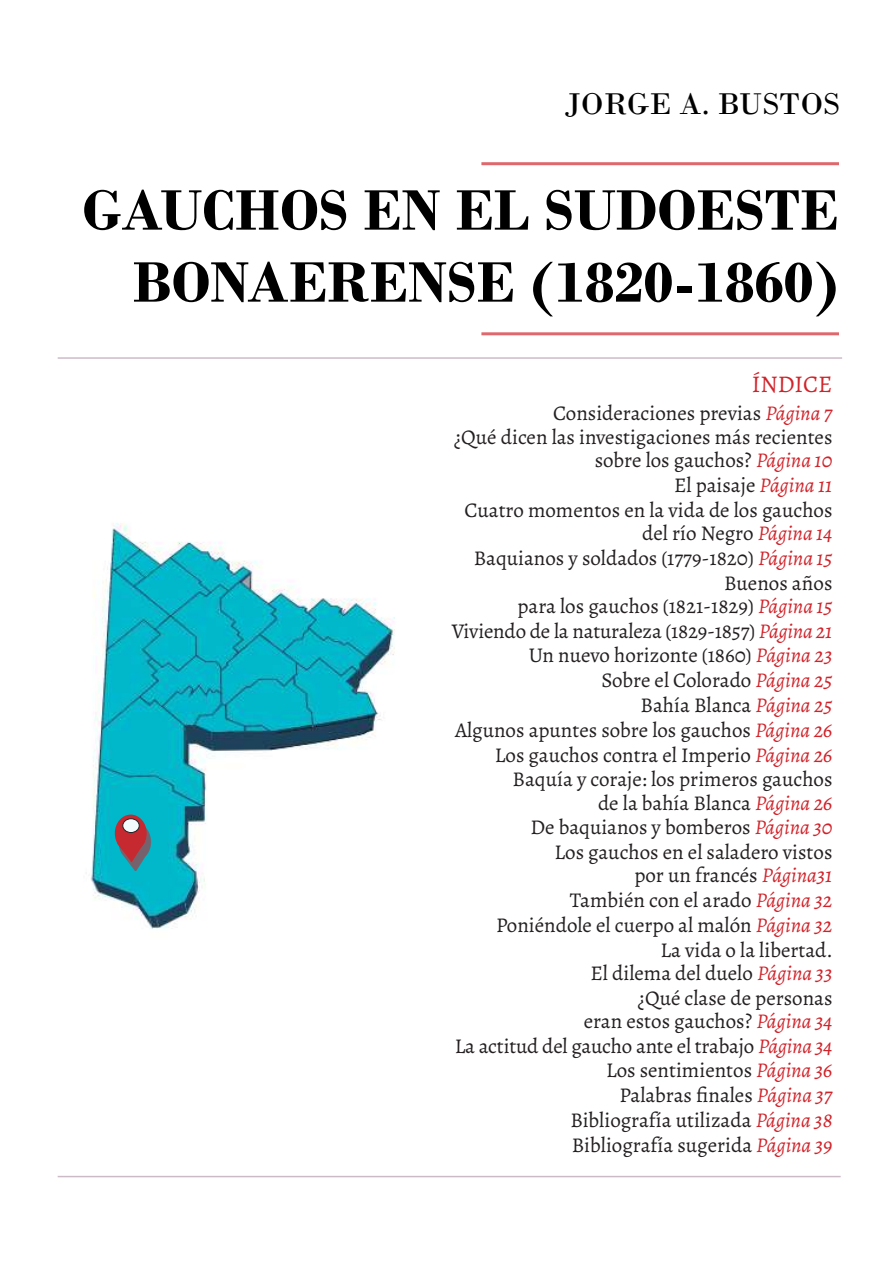
<style>
.page{position:relative;width:893px;height:1263px;background:#fff}
.page>*{position:absolute;margin:0;border:0;box-sizing:border-box;transform-origin:0 0}
.t1{font:700 60px/72px "Bodoni";color:#000;text-align:right}
.t2{font:31.5px "Bodoni";color:#000}
.t3{font:24px "Alegreya";color:#d1232a}
.t4{font:21px/24.5px "Alegreya";color:#231f20;text-align:right}
.s1{font-style:italic;color:#d1232a}
</style>
<div class="page">
<img style="left:57px;top:357px;width:338px;height:572px">
<hr style="left:481px;top:162px;width:358px;height:3px;background:#d1232a">
<hr style="left:481px;top:332px;width:358px;height:3px;background:#d1232a">
<hr style="left:58px;top:1176px;width:783px;height:1px;background:#571845">
<hr style="left:58px;top:357px;width:784px;height:2px;background:#571845">
<div style="left:119px;top:823px;width:32px;height:48px;background:#f00;opacity:.49"></div>
<svg style="left:116px;top:815px;width:30px;height:36px"></svg>
<div style="left:115px;top:814px;width:32px;height:38px;border:2px solid #d1232a;border-radius:50%"></div>
<svg style="left:123px;top:819px;width:16px;height:13px"></svg>
<div style="left:123px;top:818px;width:16px;height:15px;border:1px solid #231f20;border-radius:50%"></div>
<svg style="left:116px;top:839px;width:30px;height:25px"></svg>
<h2 class="t2" style="left:564px;top:85px;width:277px">JORGE A. BUSTOS</h2>
<h1 class="t1" style="left:82px;top:174px;width:758px">GAUCHOS EN EL SUDOESTE<br>BONAERENSE (1820-1860)</h1>
<p class="t3" style="left:752px;top:369px;width:82px">ÍNDICE</p>
<p class="t4" style="left:452px;top:400px;width:383px">Consideraciones previas <span class="s1">Página 7<br></span>¿Qué dicen las investigaciones más recientes sobre los gauchos? <span class="s1">Página 10<br></span>El paisaje <span class="s1">Página 11<br></span>Cuatro momentos en la vida de los gauchos del río Negro <span class="s1">Página 14<br></span>Baquianos y soldados (1779-1820) <span class="s1">Página 15<br></span>Buenos años<br>para los gauchos (1821-1829) <span class="s1">Página 15<br></span>Viviendo de la naturaleza (1829-1857) <span class="s1">Página 21<br></span>Un nuevo horizonte (1860) <span class="s1">Página 23<br></span>Sobre el Colorado <span class="s1">Página 25<br></span>Bahía Blanca <span class="s1">Página 25<br></span>Algunos apuntes sobre los gauchos <span class="s1">Página 26<br></span>Los gauchos contra el Imperio <span class="s1">Página 26<br></span>Baquía y coraje: los primeros gauchos<br>de la bahía Blanca <span class="s1">Página 26<br></span>De baquianos y bomberos <span class="s1">Página 30<br></span>Los gauchos en el saladero vistos<br>por un francés <span class="s1">Página31<br></span>También con el arado <span class="s1">Página 32<br></span>Poniéndole el cuerpo al malón <span class="s1">Página 32<br></span>La vida o la libertad.<br>El dilema del duelo <span class="s1">Página 33<br></span>¿Qué clase de personas<br>eran estos gauchos? <span class="s1">Página 34<br></span>La actitud del gaucho ante el trabajo <span class="s1">Página 34<br></span>Los sentimientos <span class="s1">Página 36<br></span>Palabras finales <span class="s1">Página 37<br></span>Bibliografía utilizada <span class="s1">Página 38<br></span>Bibliografía sugerida <span class="s1">Página 39</span></p>
</div>
